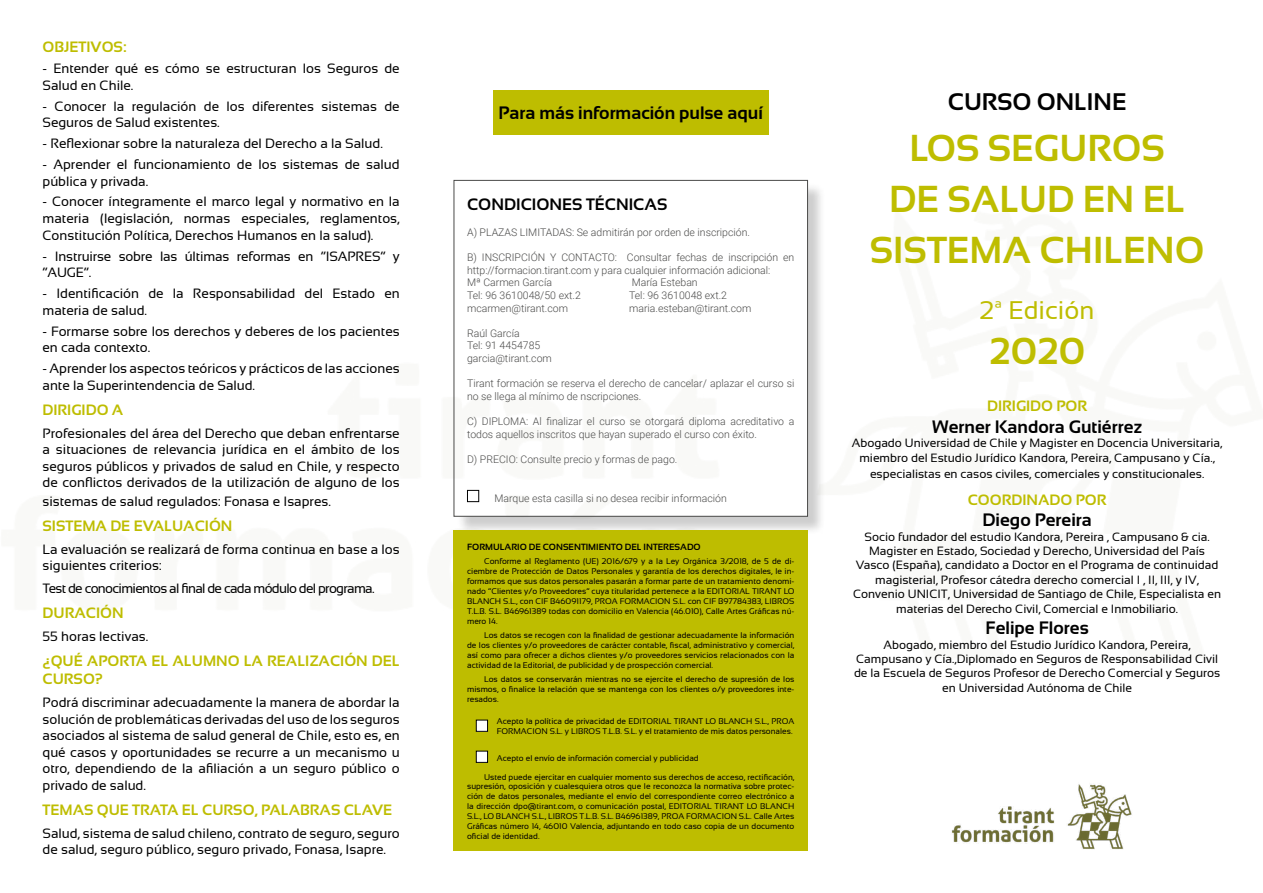
<style>
.page{position:relative;width:1263px;height:893px;background:#fff}
.page>*{position:absolute;margin:0;border:0;box-sizing:border-box;transform-origin:0 0}
.t1{font:700 37.5px/51px "Sansation";color:#bebd00;text-align:center}
.t2{font:25.5px "Sansation";color:#bebd00}
.t3{font:700 24px "Sansation";color:#000}
.t4{font:700 18px "Sansation";color:#000}
.t5{font:700 16.5px "Sansation";color:#000}
.t6{font:700 15px/18.5px "Sansation";color:#bebd00}
.t7{font:13.5px/16.6px "Sansation";color:#000}
.t8{font:13.5px "Sansation";letter-spacing:-.05em;color:#000}
.t9{font:12px/14.4px "Sansation";color:#000;text-align:center}
.t10{font:300 10.5px/12.6px "Roboto";color:#4a4a49}
.t11{font:700 9px "Sansation";color:#000}
.t12{font:8.25px/9.9px "Sansation";color:#000;text-align:justify}
</style>
<div class="page">
<img style="left:952px;top:784px;width:180px;height:65px">
<div style="left:456px;top:182px;width:370px;height:353px;background:#000;opacity:.2"></div>
<div style="left:454px;top:180px;width:353px;height:336px;background:#fff"></div>
<div style="left:467px;top:490px;width:12px;height:12px;border:1px solid #000"></div>
<div style="left:454px;top:180px;width:354px;height:337px;border:1px solid #4a4a49"></div>
<div style="left:454px;top:530px;width:354px;height:320px;background:#bebd00"></div>
<div style="left:476px;top:720px;width:11px;height:11px;background:#fff"></div>
<div style="left:476px;top:720px;width:12px;height:12px;border:1px solid #000"></div>
<div style="left:476px;top:751px;width:11px;height:11px;background:#fff"></div>
<div style="left:476px;top:751px;width:12px;height:12px;border:1px solid #000"></div>
<div style="left:493px;top:90px;width:275px;height:45px;background:#bebd00"></div>
<h3 class="t6" style="left:43px;top:38px;width:86px">OBJETIVOS:</h3>
<h3 class="t7" style="left:43px;top:60px;width:359px">- Entender qué es cómo se estructuran los Seguros de<br>Salud en Chile.</h3>
<h3 class="t7" style="left:43px;top:98px;width:359px">- Conocer la regulación de los diferentes sistemas de<br>Seguros de Salud existentes.</h3>
<h3 class="t7" style="left:43px;top:135px;width:342px">- Reflexionar sobre la naturaleza del Derecho a la Salud.</h3>
<h3 class="t7" style="left:43px;top:156px;width:359px">- Aprender el funcionamiento de los sistemas de salud pública y privada.</h3>
<h3 class="t7" style="left:43px;top:193px;width:359px;text-align:justify">- Conocer íntegramente el marco legal y normativo en la materia (legislación, normas especiales, reglamentos, Constitución Política, Derechos Humanos en la salud).</h3>
<h3 class="t7" style="left:43px;top:248px;width:359px">- Instruirse sobre las últimas reformas en “ISAPRES” y “AUGE”.</h3>
<h3 class="t7" style="left:43px;top:285px;width:359px">- Identificación de la Responsabilidad del Estado en materia de salud.</h3>
<h3 class="t7" style="left:43px;top:322px;width:359px">- Formarse sobre los derechos y deberes de los pacientes en cada contexto.</h3>
<h3 class="t7" style="left:43px;top:360px;width:359px">- Aprender los aspectos teóricos y prácticos de las acciones ante la Superintendencia de Salud.</h3>
<h3 class="t6" style="left:43px;top:400px;width:82px">DIRIGIDO A</h3>
<h3 class="t7" style="left:43px;top:424px;width:359px;text-align:justify">Profesionales del área del Derecho que deban enfrentarse a situaciones de relevancia jurídica en el ámbito de los seguros públicos y privados de salud en Chile, y respecto de conflictos derivados de la utilización de alguno de los</h3>
<h3 class="t7" style="left:43px;top:493px;width:290px">sistemas de salud regulados: Fonasa e Isapres.</h3>
<h3 class="t6" style="left:43px;top:516px;width:191px">SISTEMA DE EVALUACIÓN</h3>
<h3 class="t7" style="left:43px;top:541px;width:359px">La evaluación se realizará de forma continua en base a los siguientes criterios:</h3>
<h3 class="t8" style="left:43px;top:581px;width:334px">Test de conocimientos al final de cada módulo del programa.</h3>
<h3 class="t6" style="left:43px;top:603px;width:83px">DURACIÓN</h3>
<h3 class="t7" style="left:43px;top:628px;width:107px">55 horas lectivas.</h3>
<h3 class="t6" style="left:43px;top:651px;width:359px">¿QUÉ APORTA EL ALUMNO LA REALIZACIÓN DEL<br>CURSO?</h3>
<p class="t7" style="left:43px;top:694px;width:359px;text-align:justify">Podrá discriminar adecuadamente la manera de abordar la solución de problemáticas derivadas del uso de los seguros asociados al sistema de salud general de Chile, esto es, en qué casos y oportunidades se recurre a un mecanismo u otro, dependiendo de la afiliación a un seguro público o privado de salud.</p>
<h3 class="t6" style="left:43px;top:800px;width:351px">TEMAS QUE TRATA EL CURSO, PALABRAS CLAVE</h3>
<h3 class="t7" style="left:43px;top:825px;width:359px">Salud, sistema de salud chileno, contrato de seguro, seguro de salud, seguro público, seguro privado, Fonasa, Isapre.</h3>
<h3 class="t4" style="left:499px;top:103px;width:266px">Para más información pulse aquí</h3>
<h3 class="t5" style="left:467px;top:195px;width:202px">CONDICIONES TÉCNICAS</h3>
<p class="t10" style="left:467px;top:225px;width:284px">A) PLAZAS LIMITADAS: Se admitirán por orden de inscripción.</p>
<p class="t10" style="left:467px;top:251px;width:329px">B) INSCRIPCIÓN Y CONTACTO: Consultar fechas de inscripción en http://formacion.tirant.com y para cualquier información adicional:<br>Mª Carmen García</p>
<p class="t10" style="left:632px;top:276px;width:68px">María Esteban</p>
<p class="t10" style="left:467px;top:288px;width:115px">Tel: 96 3610048/50 ext.2</p>
<p class="t10" style="left:629px;top:288px;width:99px">Tel: 96 3610048 ext.2</p>
<p class="t10" style="left:467px;top:301px;width:102px">mcarmen@tirant.com</p>
<p class="t10" style="left:629px;top:301px;width:124px">maria.esteban@tirant.com</p>
<p class="t10" style="left:467px;top:326px;width:86px">Raúl García<br>Tel: 91 4454785 garcia@tirant.com</p>
<p class="t10" style="left:467px;top:377px;width:329px">Tirant formación se reserva el derecho de cancelar/ aplazar el curso si no se llega al mínimo de nscripciones.</p>
<p class="t10" style="left:467px;top:414px;width:329px">C) DIPLOMA: Al finalizar el curso se otorgará diploma acreditativo a todos aquellos inscritos que hayan superado el curso con éxito.</p>
<p class="t10" style="left:467px;top:452px;width:212px">D) PRECIO: Consulte precio y formas de pago.</p>
<p class="t10" style="left:494px;top:492px;width:234px">Marque esta casilla si no desea recibir información</p>
<p class="t11" style="left:467px;top:542px;width:235px">FORMULARIO DE CONSENTIMIENTO DEL INTERESADO</p>
<p class="t12" style="left:467px;top:557px;width:329px;text-indent:17px">Conforme al Reglamento (UE) 2016/679 y a la Ley Orgánica 3/2018, de 5 de di&shy;ciembre de Protección de Datos Personales y garantía de los derechos digitales, le in&shy;formamos que sus datos personales pasarán a formar parte de un tratamiento denomi&shy;nado “Clientes y/o Proveedores” cuya titularidad pertenece a la EDITORIAL TIRANT LO BLANCH S.L., con CIF B46091179, PROA FORMACION S.L. con CIF B97784383, LIBROS T.L.B. S.L. B46961389 todas con domicilio en Valencia (46.010), Calle Artes Gráficas nú&shy;mero 14.</p>
<p class="t12" style="left:467px;top:630px;width:329px;text-indent:17px">Los datos se recogen con la finalidad de gestionar adecuadamente la información de los clientes y/o proveedores de carácter contable, fiscal, administrativo y comercial, así como para ofrecer a dichos clientes y/o proveedores servicios relacionados con la actividad de la Editorial, de publicidad y de prospección comercial.</p>
<p class="t12" style="left:467px;top:674px;width:329px;text-indent:17px">Los datos se conservarán mientras no se ejercite el derecho de supresión de los mismos, o finalice la relación que se mantenga con los clientes o/y proveedores inte&shy;resados.</p>
<p class="t12" style="left:497px;top:716px;width:299px">Acepto la política de privacidad de EDITORIAL TIRANT LO BLANCH S.L., PROA<br>FORMACION S.L. y LIBROS T.L.B. S.L. y el tratamiento de mis datos personales.</p>
<p class="t12" style="left:497px;top:753px;width:203px">Acepto el envío de información comercial y publicidad</p>
<p class="t12" style="left:467px;top:772px;width:329px;text-indent:17px">Usted puede ejercitar en cualquier momento sus derechos de acceso, rectificación, supresión, oposición y cualesquiera otros que le reconozca la normativa sobre protec&shy;ción de datos personales, mediante el envío del correspondiente correo electrónico a la dirección dpo@tirant.com, o comunicación postal, EDITORIAL TIRANT LO BLANCH S.L., LO BLANCH S.L., LIBROS T.L.B. S.L. B46961389, PROA FORMACION S.L. Calle Artes Gráficas número 14, 46010 Valencia, adjuntando en todo caso copia de un documento oficial de identidad.</p>
<h3 class="t3" style="left:948px;top:88px;width:180px">CURSO ONLINE</h3>
<h1 class="t1" style="left:870px;top:123px;width:336px">LOS SEGUROS<br>DE SALUD EN EL<br>SISTEMA CHILENO</h1>
<h2 class="t2" style="left:980px;top:296px;width:116px">2ª Edición</h2>
<h1 class="t1" style="left:989px;top:325px;width:98px">2020</h1>
<h3 class="t6" style="left:987px;top:397px;width:102px">DIRIGIDO POR</h3>
<h3 class="t4" style="left:932px;top:417px;width:212px">Werner Kandora Gutiérrez</h3>
<h3 class="t9" style="left:852px;top:436px;width:372px">Abogado Universidad de Chile y Magister en Docencia Universitaria, miembro del Estudio Jurídico Kandora, Pereira, Campusano y Cía.,</h3>
<h3 class="t9" style="left:870px;top:467px;width:336px">especialistas en casos civiles, comerciales y constitucionales.</h3>
<h3 class="t6" style="left:968px;top:490px;width:140px">COORDINADO POR</h3>
<h3 class="t4" style="left:982px;top:510px;width:111px">Diego Pereira</h3>
<p class="t9" style="left:853px;top:529px;width:370px">Socio fundador del estudio Kandora, Pereira , Campusano &amp; cia.<br>Magister en Estado, Sociedad y Derecho, Universidad del País Vasco (España), candidato a Doctor en el Programa de continuidad magisterial, Profesor cátedra derecho comercial I , II, III, y IV, Convenio UNICIT, Universidad de Santiago de Chile, Especialista en materias del Derecho Civil, Comercial e Inmobiliario.</p>
<h3 class="t4" style="left:985px;top:618px;width:105px">Felipe Flores</h3>
<h3 class="t9" style="left:854px;top:637px;width:368px">Abogado, miembro del Estudio Jurídico Kandora, Pereira, Campusano y Cía.,Diplomado en Seguros de Responsabilidad Civil de la Escuela de Seguros Profesor de Derecho Comercial y Seguros en Universidad Autónoma de Chile</h3>
</div>
